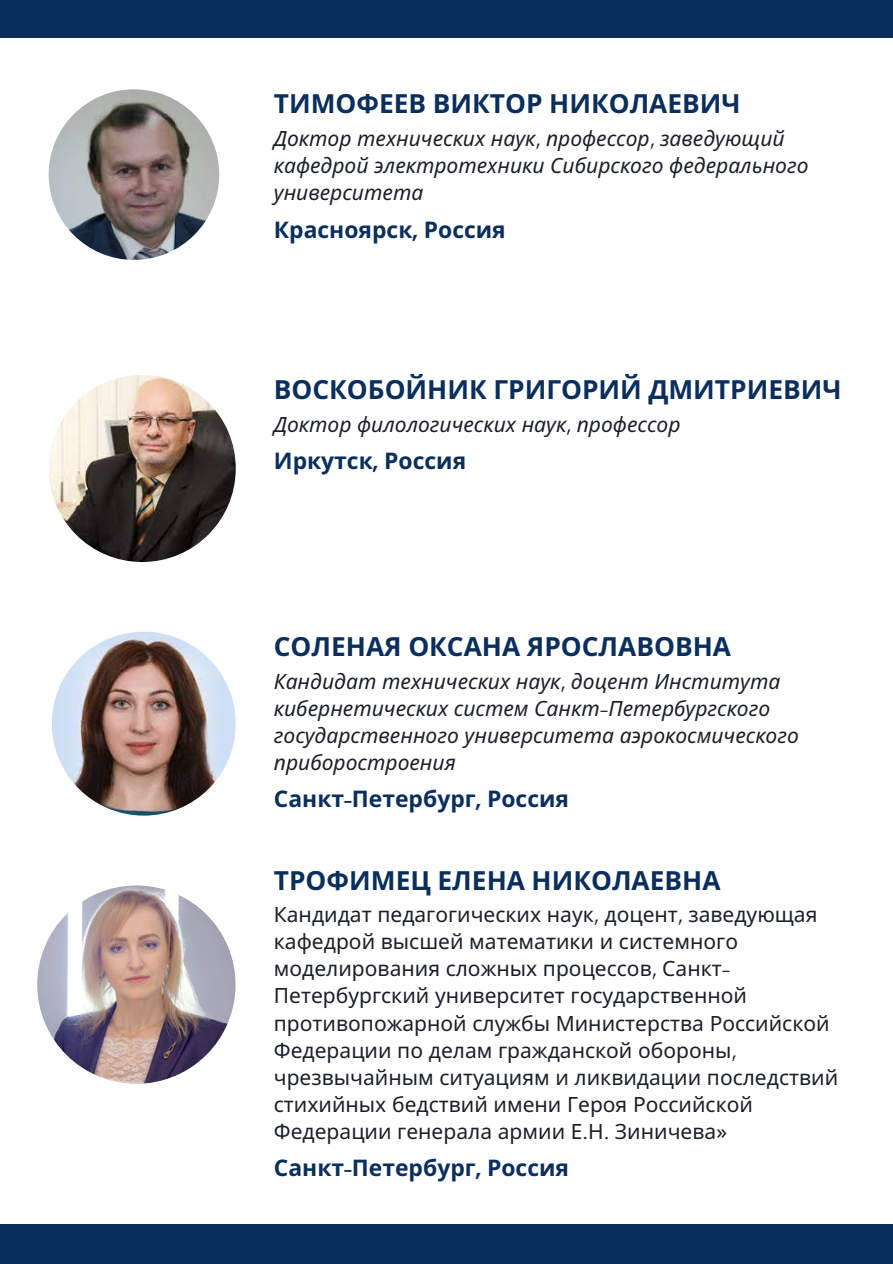
<style>
.page{position:relative;width:893px;height:1264px;background:#fff}
.page>*{position:absolute;margin:0;border:0;box-sizing:border-box;transform-origin:0 0}
.t1{font:700 26.25px "Noto Sans";color:#0b2f5c}
.t2{font:700 22.8px "Noto Sans";color:#0b2f5c}
.t3{font:21px/27px "Noto Sans";color:#1a2029}
.t4{font:italic 21px/27px "Noto Sans";color:#1a2029}
.s1{font-family:"Glacial Indifference"}
</style>
<div class="page">
<div style="left:0;top:1224px;width:892px;height:39px;background:#0b2f5c"></div>
<div style="left:0;top:0;width:892px;height:38px;background:#0b2f5c"></div>
<img style="left:49px;top:375px;width:187px;height:187px;border-radius:50%">
<img style="left:52px;top:631px;width:184px;height:184px;border-radius:50%">
<img style="left:37px;top:885px;width:199px;height:198px;border-radius:50%">
<img style="left:49px;top:89px;width:170px;height:171px;border-radius:50%">
<p class="t1" style="left:274px;top:85px;width:468px">ТИМОФЕЕВ ВИКТОР НИКОЛАЕВИЧ</p>
<p class="t4" style="left:274px;top:124px;width:536px">Доктор технических наук<span class="s1">,</span> профессор<span class="s1">,</span> заведующий кафедрой электротехники Сибирского федерального университета</p>
<p class="t2" style="left:274px;top:213px;width:233px">Красноярск<span class="s1">,</span> Россия</p>
<p class="t1" style="left:274px;top:371px;width:569px">ВОСКОБОЙНИК ГРИГОРИЙ ДМИТРИЕВИЧ</p>
<p class="t4" style="left:274px;top:410px;width:408px">Доктор филологических наук<span class="s1">,</span> профессор</p>
<p class="t2" style="left:274px;top:445px;width:194px">Иркутск<span class="s1">,</span> Россия</p>
<p class="t1" style="left:274px;top:627px;width:458px">СОЛЕНАЯ ОКСАНА ЯРОСЛАВОВНА</p>
<p class="t4" style="left:274px;top:667px;width:526px">Кандидат технических наук<span class="s1">,</span> доцент Института кибернетических систем Санкт<span class="s1">-</span>Петербургского государственного университета аэрокосмического приборостроения</p>
<p class="t2" style="left:274px;top:782px;width:297px">Санкт<span class="s1">-</span>Петербург<span class="s1">,</span> Россия</p>
<p class="t1" style="left:274px;top:861px;width:448px">ТРОФИМЕЦ ЕЛЕНА НИКОЛАЕВНА</p>
<p class="t3" style="left:274px;top:900px;width:565px">Кандидат педагогических наук<span class="s1">,</span> доцент<span class="s1">,</span> заведующая кафедрой высшей математики и системного моделирования сложных процессов<span class="s1">,</span> Санкт<span class="s1">-</span>Петербургский университет государственной противопожарной службы Министерства Российской Федерации по делам гражданской обороны<span class="s1">, </span>чрезвычайным ситуациям и ликвидации последствий стихийных бедствий имени Героя Российской Федерации генерала армии Е<span class="s1">.</span>Н<span class="s1">.</span> Зиничева»</p>
<p class="t2" style="left:274px;top:1151px;width:297px">Санкт<span class="s1">-</span>Петербург<span class="s1">,</span> Россия</p>
</div>
